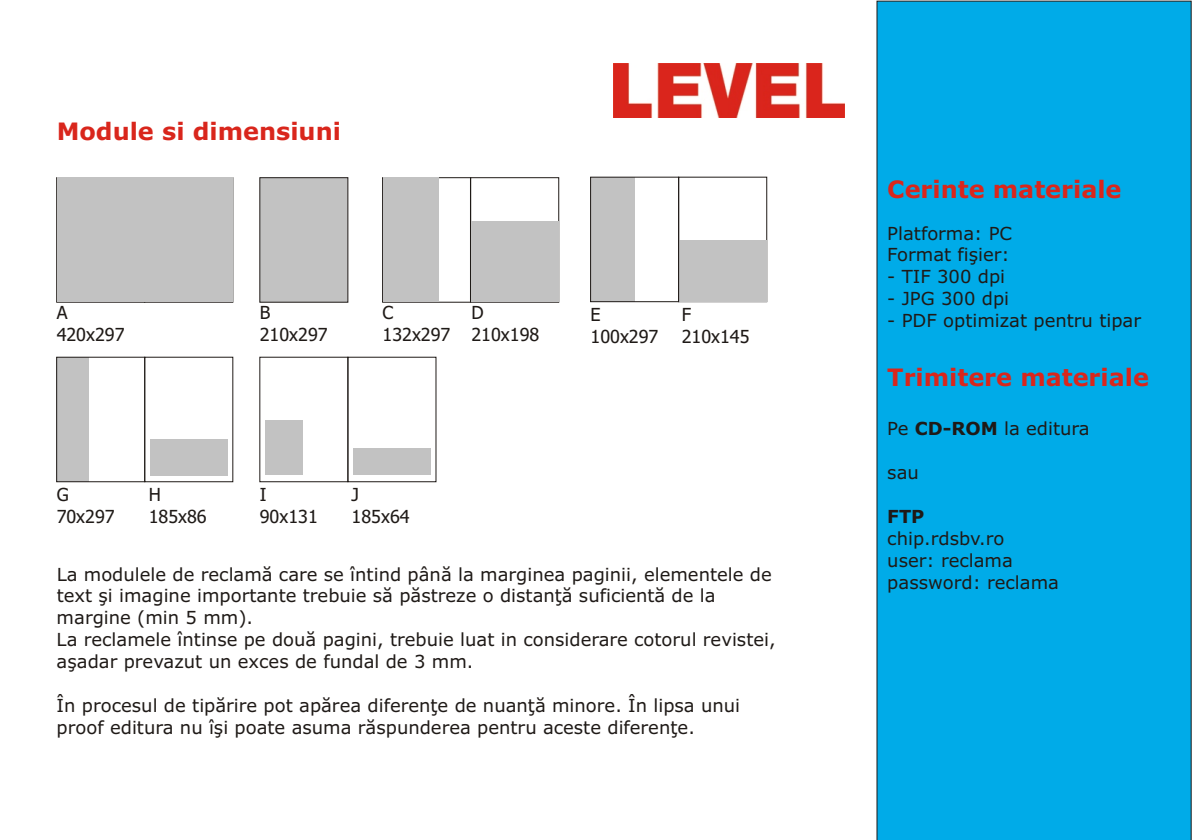
<style>
.page{position:relative;width:1192px;height:840px;background:#fff}
.page>*{position:absolute;margin:0;border:0;box-sizing:border-box;transform-origin:0 0}
.t1{font:700 24px "Verdana";color:#d9261c}
.t2{font:18px/21.8px "Verdana";color:#1f1a17}
.t3{font:18px/21.8px "Tahoma";color:#1f1a17}
.t4{font:700 18px "Verdana";color:#1f1a17}
.s1{font-weight:700}
</style>
<div class="page">
<div style="left:877px;top:1px;width:314px;height:839px;background:#00abe8"></div>
<div style="left:678px;top:177px;width:89px;height:125px;border:1px solid #1f1a17"></div>
<div style="left:260px;top:177px;width:88px;height:125px;background:#c2c2c2"></div>
<div style="left:470px;top:177px;width:89px;height:125px;border:1px solid #1f1a17"></div>
<div style="left:382px;top:177px;width:89px;height:125px;border:1px solid #1f1a17"></div>
<div style="left:471px;top:221px;width:88px;height:81px;background:#c2c2c2"></div>
<div style="left:383px;top:178px;width:55px;height:124px;background:#c2c2c2"></div>
<div style="left:57px;top:178px;width:175px;height:124px;background:#c2c2c2"></div>
<div style="left:679px;top:240px;width:87px;height:62px;background:#c2c2c2"></div>
<div style="left:591px;top:177px;width:44px;height:125px;background:#c2c2c2"></div>
<div style="left:590px;top:177px;width:89px;height:125px;border:1px solid #1f1a17"></div>
<div style="left:57px;top:357px;width:32px;height:125px;background:#c2c2c2"></div>
<div style="left:56px;top:357px;width:89px;height:125px;border:1px solid #1f1a17"></div>
<div style="left:150px;top:439px;width:78px;height:36px;background:#c2c2c2"></div>
<div style="left:353px;top:448px;width:78px;height:27px;background:#c2c2c2"></div>
<div style="left:265px;top:420px;width:38px;height:55px;background:#c2c2c2"></div>
<div style="left:260px;top:357px;width:88px;height:125px;border:1px solid #1f1a17"></div>
<img style="left:614px;top:64px;width:231px;height:54px">
<h1 class="t1" style="left:57px;top:121px;width:286px">Module si dimensiuni</h1>
<p class="t3" style="left:260px;top:303px;width:69px">B<br>210x297</p>
<p class="t3" style="left:383px;top:303px;width:69px">C<br>132x297</p>
<p class="t3" style="left:471px;top:303px;width:69px">D<br>210x198</p>
<p class="t3" style="left:57px;top:303px;width:69px">A<br>420x297</p>
<p class="t3" style="left:591px;top:305px;width:69px">E<br>100x297</p>
<p class="t3" style="left:682px;top:305px;width:69px">F<br>210x145</p>
<p class="t3" style="left:57px;top:485px;width:60px">G<br>70x297</p>
<p class="t3" style="left:149px;top:485px;width:60px">H<br>185x86</p>
<p class="t3" style="left:260px;top:485px;width:60px">I<br>90x131</p>
<p class="t3" style="left:352px;top:485px;width:60px">J<br>185x64</p>
<p class="t2" style="left:57px;top:565px;width:720px">La modulele de reclamã care se întind pânã la marginea paginii, elementele de text ºi imagine importante trebuie sã pãstreze o distanþã suficientã de la margine (min 5 mm).<br>La reclamele întinse pe douã pagini, trebuie luat in considerare cotorul revistei, aºadar prevazut un exces de fundal de 3 mm.</p>
<p class="t2" style="left:57px;top:696px;width:685px">În procesul de tipãrire pot apãrea diferenþe de nuanþã minore. În lipsa unui proof editura nu îºi poate asuma rãspunderea pentru aceste diferenþe.</p>
<h1 class="t1" style="left:887px;top:180px;width:236px">Cerinte materiale</h1>
<p class="t2" style="left:887px;top:224px;width:126px">Platforma: PC<br>Format fiºier:</p>
<p class="t2" style="left:887px;top:267px;width:119px">- TIF 300 dpi</p>
<p class="t2" style="left:887px;top:289px;width:123px">- JPG 300 dpi</p>
<p class="t2" style="left:887px;top:311px;width:255px">- PDF optimizat pentru tipar</p>
<h1 class="t1" style="left:887px;top:368px;width:263px">Trimitere materiale</h1>
<p class="t2" style="left:887px;top:419px;width:204px">Pe <span class="s1">CD-ROM</span> la editura</p>
<p class="t2" style="left:887px;top:463px;width:33px">sau</p>
<p class="t4" style="left:887px;top:509px;width:39px">FTP</p>
<p class="t2" style="left:887px;top:529px;width:173px">chip.rdsbv.ro<br>user: reclama password: reclama</p>
</div>
